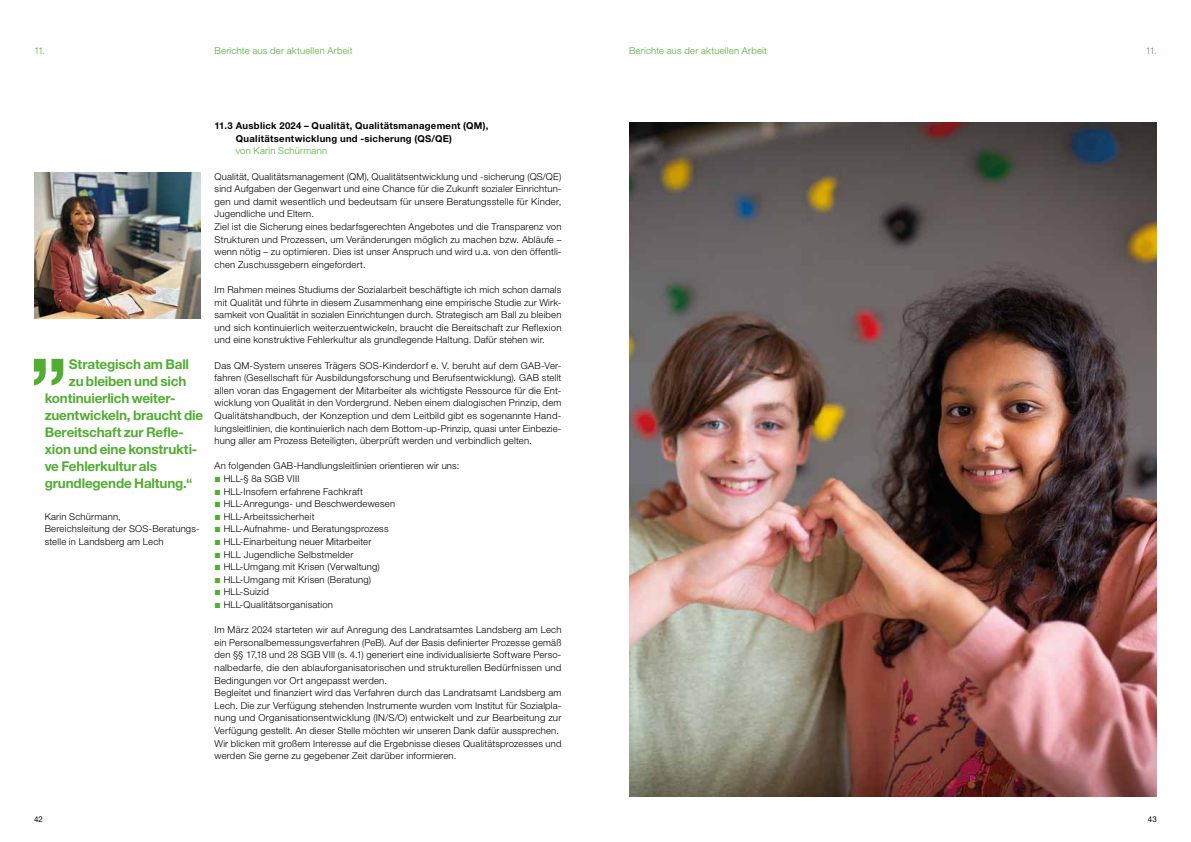
<style>
.page{position:relative;width:1191px;height:842px;background:#fff}
.page>*{position:absolute;margin:0;border:0;box-sizing:border-box;transform-origin:0 0}
.t1{font:700 13.5px "Helvetica Neue LT Std";letter-spacing:-.015em;color:#52ae32}
.t2{font:300 9.5px/12.6px "Helvetica Neue LT Std";letter-spacing:.02em;color:#000}
.t3{font:700 9.5px/12.6px "Helvetica Neue LT Std";letter-spacing:.03em;color:#000}
.t4{font:300 9.5px "Helvetica Neue LT Std";letter-spacing:.025em;color:#52ae32}
.t5{font:8px "Helvetica Neue LT Std";color:#000}
</style>
<div class="page">
<svg style="left:34px;top:359px;width:29px;height:26px"></svg>
<img style="left:629px;top:122px;width:528px;height:675px">
<img style="left:34px;top:172px;width:166px;height:146px">
<p class="t4" style="left:34px;top:44px;width:13px">11.</p>
<p class="t4" style="left:629px;top:44px;width:139px">Berichte aus der aktuellen Arbeit</p>
<p class="t4" style="left:1145px;top:44px;width:13px">11.</p>
<p class="t4" style="left:215px;top:44px;width:139px">Berichte aus der aktuellen Arbeit</p>
<h1 class="t1" style="left:69px;top:355px;width:122px">Strategisch am Ball</h1>
<h1 class="t1" style="left:69px;top:372px;width:119px">zu bleiben und sich</h1>
<h1 class="t1" style="left:45px;top:389px;width:132px">kontinuierlich weiter-</h1>
<h1 class="t1" style="left:45px;top:406px;width:160px">zuentwickeln, braucht die</h1>
<h1 class="t1" style="left:45px;top:423px;width:141px">Bereitschaft zur Refle-</h1>
<h1 class="t1" style="left:45px;top:440px;width:154px">xion und eine konstrukti-</h1>
<h1 class="t1" style="left:45px;top:457px;width:114px">ve Fehlerkultur als</h1>
<h1 class="t1" style="left:45px;top:474px;width:149px">grundlegende Haltung.“</h1>
<p class="t2" style="left:45px;top:510px;width:156px">Karin Schürmann,<br>Bereichsleitung der SOS-Beratungs&shy;stelle in Landsberg am Lech</p>
<p class="t3" style="left:236px;top:119px;width:254px;text-indent:-21px">11.3 Ausblick 2024 – Qualität, Qualitätsmanagement (QM),<br>Qualitätsentwicklung und -sicherung (QS/QE)</p>
<p class="t4" style="left:236px;top:145px;width:93px">von Karin Schürmann</p>
<p class="t2" style="left:214px;top:170px;width:348px">Qualität, Qualitätsmanagement (QM), Qualitätsentwicklung und -sicherung (QS/QE) sind Aufgaben der Gegenwart und eine Chance für die Zukunft sozialer Einrichtun&shy;gen und damit wesentlich und bedeutsam für unsere Beratungsstelle für Kinder, Jugendliche und Eltern.<br>Ziel ist die Sicherung eines bedarfsgerechten Angebotes und die Transparenz von Strukturen und Prozessen, um Veränderungen möglich zu machen bzw. Abläufe – wenn nötig – zu optimieren. Dies ist unser Anspruch und wird u.a. von den öffentli&shy;chen Zuschussgebern eingefordert.</p>
<p class="t2" style="left:214px;top:283px;width:348px;text-align:justify">Im Rahmen meines Studiums der Sozialarbeit beschäftigte ich mich schon damals mit Qualität und führte in diesem Zusammenhang eine empirische Studie zur Wirk&shy;samkeit von Qualität in sozialen Einrichtungen durch. Strategisch am Ball zu bleiben und sich kontinuierlich weiterzuentwickeln, braucht die Bereitschaft zur Reflexion und eine konstruktive Fehlerkultur als grundlegende Haltung. Dafür stehen wir.</p>
<p class="t2" style="left:214px;top:359px;width:348px;text-align:justify">Das QM-System unseres Trägers SOS-Kinderdorf e. V. beruht auf dem GAB-Ver&shy;fahren (Gesellschaft für Ausbildungsforschung und Berufsentwicklung). GAB stellt allen voran das Engagement der Mitarbeiter als wichtigste Ressource für die Ent&shy;wicklung von Qualität in den Vordergrund. Neben einem dialogischen Prinzip, dem Qualitätshandbuch, der Konzeption und dem Leitbild gibt es sogenannte Hand&shy;lungsleitlinien, die kontinuierlich nach dem Bottom-up-Prinzip, quasi unter Einbezie&shy;hung aller am Prozess Beteiligten, überprüft werden und verbindlich gelten.</p>
<p class="t2" style="left:224px;top:459px;width:237px;text-indent:-9px">An folgenden GAB-Handlungsleitlinien orientieren wir uns:<br>HLL-§ 8a SGB VIII<br>HLL-Insofern erfahrene Fachkraft<br>HLL-Anregungs- und Beschwerdewesen<br>HLL-Arbeitssicherheit<br>HLL-Aufnahme- und Beratungsprozess<br>HLL-Einarbeitung neuer Mitarbeiter<br>HLL Jugendliche Selbstmelder<br>HLL-Umgang mit Krisen (Verwaltung)<br>HLL-Umgang mit Krisen (Beratung)<br>HLL-Suizid<br>HLL-Qualitätsorganisation</p>
<p class="t2" style="left:214px;top:623px;width:348px">Im März 2024 starteten wir auf Anregung des Landratsamtes Landsberg am Lech ein Personalbemessungsverfahren (PeB). Auf der Basis definierter Prozesse gemäß den §§ 17,18 und 28 SGB VIII (s. 4.1) generiert eine individualisierte Software Perso&shy;nalbedarfe, die den ablauforganisatorischen und strukturellen Bedürfnissen und Bedingungen vor Ort angepasst werden.<br>Begleitet und finanziert wird das Verfahren durch das Landratsamt Landsberg am Lech. Die zur Verfügung stehenden Instrumente wurden vom Institut für Sozialpla&shy;nung und Organisationsentwicklung (IN/S/O) entwickelt und zur Bearbeitung zur Verfügung gestellt. An dieser Stelle möchten wir unseren Dank dafür aussprechen.<br>Wir blicken mit großem Interesse auf die Ergebnisse dieses Qualitätsprozesses und werden Sie gerne zu gegebener Zeit darüber informieren.</p>
<p class="t5" style="left:34px;top:815px;width:11px">42</p>
<p class="t5" style="left:1147px;top:815px;width:11px">43</p>
</div>
